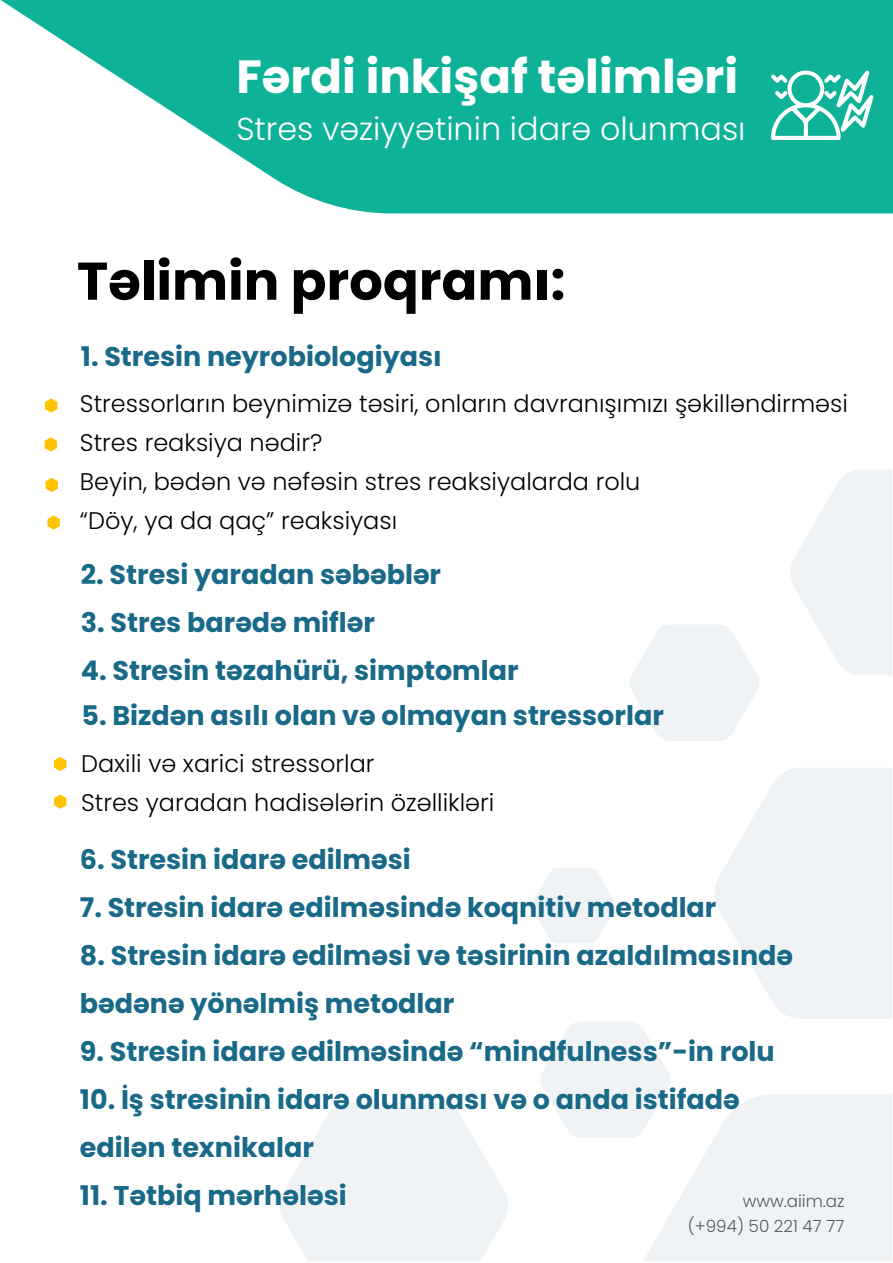
<style>
.page{position:relative;width:893px;height:1263px;background:#fff}
.page>*{position:absolute;margin:0;border:0;box-sizing:border-box;transform-origin:0 0}
.t1{font:700 52.95px "Poppins";color:#000}
.t2{font:700 46.5px "Poppins";color:#fff}
.t3{font:300 31.8px "Poppins";color:#fff}
.t4{font:700 27px/48px "Poppins";color:#196988}
.t5{font:300 24px/39px "Poppins";color:#000}
.t6{font:300 16.8px/24.8px "Poppins";color:#58595b;text-align:right}
</style>
<div class="page">
<svg style="left:280px;top:1103px;width:228px;height:158px"></svg>
<svg style="left:790px;top:470px;width:102px;height:205px"></svg>
<svg style="left:630px;top:625px;width:129px;height:116px"></svg>
<svg style="left:532px;top:768px;width:360px;height:493px"></svg>
<svg style="left:45px;top:398px;width:12px;height:15px"></svg>
<svg style="left:45px;top:437px;width:12px;height:15px"></svg>
<svg style="left:46px;top:478px;width:12px;height:14px"></svg>
<svg style="left:47px;top:515px;width:13px;height:15px"></svg>
<svg style="left:54px;top:757px;width:12px;height:14px"></svg>
<svg style="left:54px;top:794px;width:12px;height:15px"></svg>
<svg style="left:1px;top:0;width:892px;height:213px;fill:#0eb297"></svg>
<svg style="left:771px;top:69px;width:103px;height:71px"></svg>
<h2 class="t2" style="left:236px;top:50px;width:503px">Fərdi inkişaf təlimləri</h2>
<p class="t3" style="left:236px;top:110px;width:511px">Stres vəziyyətinin idarə olunması</p>
<h1 class="t1" style="left:77px;top:250px;width:490px">Təlimin proqramı:</h1>
<p class="t4" style="left:81px;top:332px;width:362px">1. Stresin neyrobiologiyası</p>
<p class="t5" style="left:80px;top:384px;width:769px">Stressorların beynimizə təsiri, onların davranışımızı şəkilləndirməsi Stres reaksiya nədir?<br>Beyin, bədən və nəfəsin stres reaksiyalarda rolu<br>“Döy, ya da qaç” reaksiyası</p>
<p class="t4" style="left:81px;top:550px;width:362px">2. Stresi yaradan səbəblər</p>
<p class="t4" style="left:81px;top:598px;width:296px">3. Stres barədə miflər</p>
<p class="t4" style="left:81px;top:646px;width:439px">4. Stresin təzahürü, simptomlar</p>
<p class="t4" style="left:81px;top:691px;width:584px">5. Bizdən asılı olan və olmayan stressorlar</p>
<p class="t5" style="left:81px;top:744px;width:415px">Daxili və xarici stressorlar<br>Stres yaradan hadisələrin özəllikləri</p>
<p class="t4" style="left:80px;top:836px;width:332px">6. Stresin idarə edilməsi</p>
<p class="t4" style="left:80px;top:884px;width:638px">7. Stresin idarə edilməsində koqnitiv metodlar</p>
<p class="t4" style="left:80px;top:932px;width:715px">8. Stresin idarə edilməsi və təsirinin azaldılmasındə bədənə yönəlmiş metodlar</p>
<p class="t4" style="left:80px;top:1028px;width:696px">9. Stresin idarə edilməsində “mindfulness”-in rolu</p>
<p class="t4" style="left:80px;top:1076px;width:661px">10. İş stresinin idarə olunması və o anda istifadə edilən texnikalar</p>
<p class="t4" style="left:80px;top:1172px;width:268px">11. Tətbiq mərhələsi</p>
<p class="t6" style="left:688px;top:1189px;width:158px">www.aiim.az (+994) 50 221 47 77</p>
</div>
